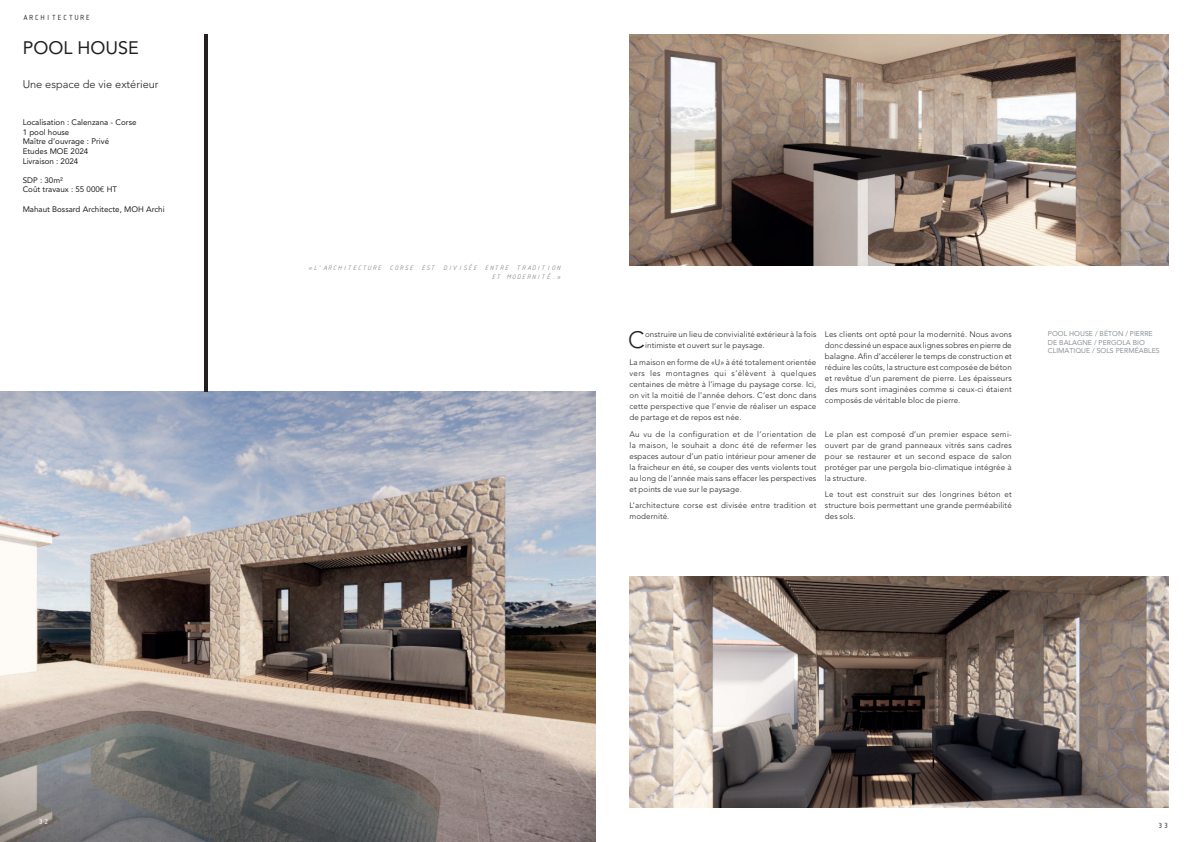
<style>
.page{position:relative;width:1191px;height:842px;background:#fff}
.page>*{position:absolute;margin:0;border:0;box-sizing:border-box;transform-origin:0 0}
.t1{font:300 23.5px "Avenir";color:#231f20}
.t2{font:18px "Avenir";color:#231f20}
.t3{font:300 11px "Avenir";color:#231f20}
.t4{font:300 8px/11px "Avenir";letter-spacing:.01em;color:#231f20;text-align:justify}
.t5{font:8px/9.6px "Avenir";color:#231f20}
.t6{font:300 8px/11px "Avenir";letter-spacing:.03em;color:#231f20}
.t7{font:8px "ISOCTEUR";color:#231f20}
.t8{font:8px "ISOCTEUR";color:#fff}
.t9{font:7px/8.4px "Avenir";color:#8a9195}
.t10{font:7px/8.4px "ISOCTEUR Italic";color:#8a9195;text-align:right}
</style>
<div class="page">
<img style="left:629px;top:576px;width:539px;height:232px">
<img style="left:629px;top:34px;width:539px;height:232px">
<img style="left:0;top:391px;width:595px;height:451px">
<hr style="left:204px;top:34px;width:4px;height:357px;background:#231f20">
<p class="t7" style="left:23px;top:12px;width:70px">ARCHITECTURE</p>
<h2 class="t2" style="left:23px;top:34px;width:118px">POOL HOUSE</h2>
<h3 class="t3" style="left:23px;top:76px;width:137px">Une espace de vie extérieur</h3>
<p class="t5" style="left:23px;top:118px;width:115px">Localisation : Calenzana - Corse<br>1 pool house<br>Maître d’ouvrage : Privé<br>Etudes MOE 2024<br>Livraison : 2024</p>
<p class="t5" style="left:23px;top:176px;width:96px">SDP : 30m²<br>Coût travaux : 55 000€ HT</p>
<p class="t5" style="left:23px;top:204px;width:143px">Mahaut Bossard Architecte, MOH Archi</p>
<p class="t8" style="left:38px;top:816px;width:13px">32</p>
<p class="t10" style="left:308px;top:264px;width:255px">«L’ARCHITECTURE CORSE EST DIVISÉE ENTRE TRADITION<br>ET MODERNITÉ.»</p>
<p class="t4" style="left:645px;top:329px;width:173px">onstruire un lieu de convivialité extérieur à la fois intimiste et ouvert sur le paysage.</p>
<p class="t4" style="left:629px;top:357px;width:188px">La maison en forme de «U» à été totalement orientée vers les montagnes qui s’élèvent à quelques centaines de mètre à l’image du paysage corse. Ici, on vit la moitié de l’année dehors. C’est donc dans cette perspective que l’envie de réaliser un espace de partage et de repos est née.</p>
<p class="t4" style="left:629px;top:429px;width:188px">Au vu de la configuration et de l’orientation de la maison, le souhait a donc été de refermer les espaces autour d’un patio intérieur pour amener de la fraicheur en été, se couper des vents violents tout au long de l’année mais sans effacer les perspectives et points de vue sur le paysage.</p>
<p class="t6" style="left:629px;top:500px;width:188px">L’architecture corse est divisée entre tradition et modernité.</p>
<h1 class="t1" style="left:628px;top:323px;width:18px">C</h1>
<p class="t4" style="left:825px;top:329px;width:188px">Les clients ont opté pour la modernité. Nous avons donc dessiné un espace aux lignes sobres en pierre de balagne. Afin d’accélerer le temps de construction et réduire les coûts, la structure est composée de béton et revêtue d’un parement de pierre. Les épaisseurs des murs sont imaginées comme si ceux-ci étaient composés de véritable bloc de pierre.</p>
<p class="t4" style="left:825px;top:429px;width:188px">Le plan est composé d’un premier espace semi&shy;ouvert par de grand panneaux vitrés sans cadres pour se restaurer et un second espace de salon protéger par une pergola bio-climatique intégrée à la structure.</p>
<p class="t4" style="left:825px;top:489px;width:188px">Le tout est construit sur des longrines béton et structure bois permettant une grande perméabilité des sols.</p>
<p class="t9" style="left:1048px;top:330px;width:106px">POOL HOUSE / BÉTON / PIERRE<br>DE BALAGNE / PERGOLA BIO</p>
<p class="t9" style="left:1048px;top:347px;width:113px">CLIMATIQUE / SOLS PERMÉABLES</p>
<p class="t7" style="left:1157px;top:820px;width:13px">33</p>
</div>
